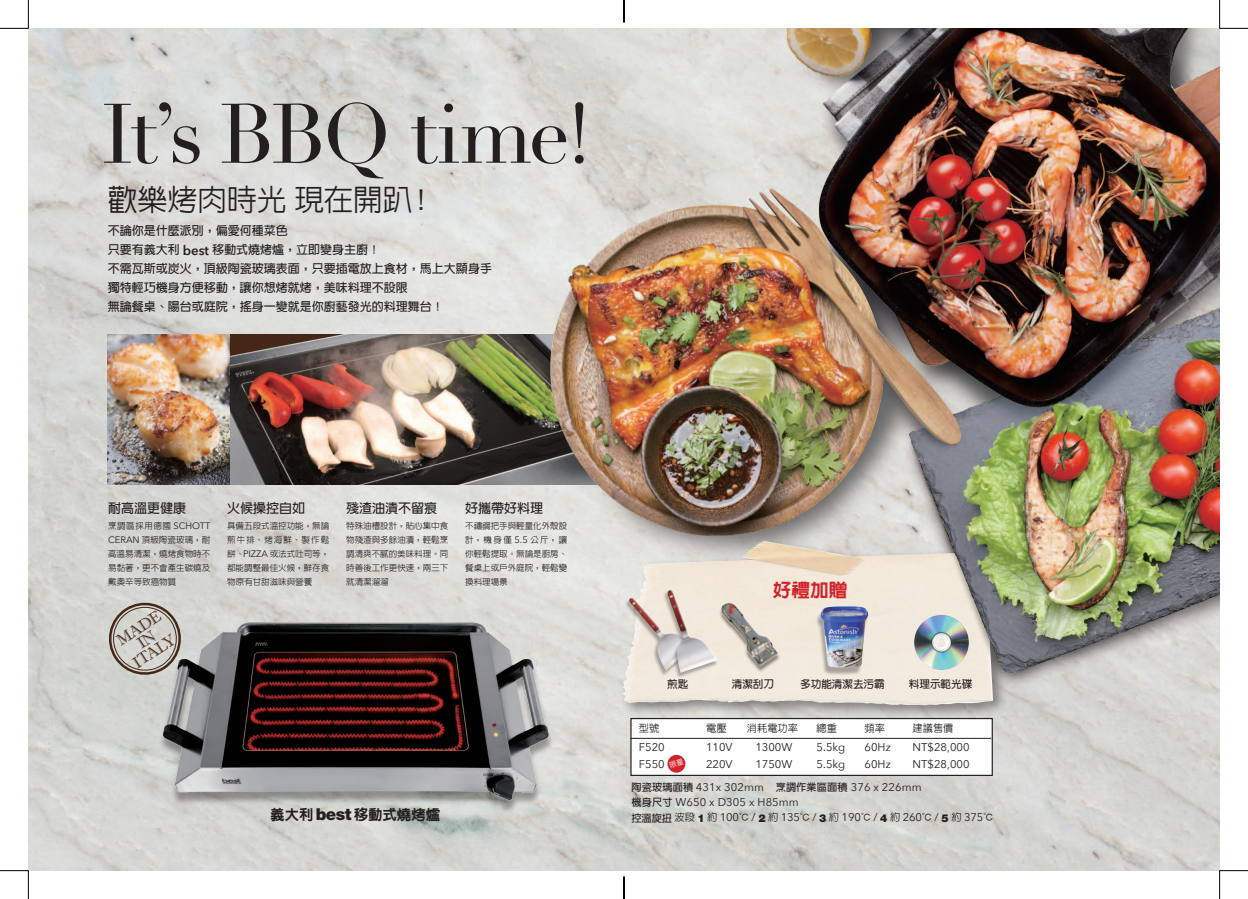
<style>
.page{position:relative;width:1248px;height:899px;background:#fff}
.page>*{position:absolute;margin:0;border:0;box-sizing:border-box;transform-origin:0 0}
.t1{font:82.8px "Didot";letter-spacing:-.045em;color:#231f20}
.t2{font:500 30px "New Gothic";letter-spacing:-.01em;color:#231f20}
.t3{font:800 18.6px "New Gothic";color:#d1232a}
.t4{font:16px/14px "Imprint MT Shadow";color:#442716;text-align:center}
.t5{font:800 14.4px "New Gothic";color:#231f20}
.t6{font:700 13px "New Gothic";color:#231f20}
.t7{font:700 12px/19px "New Gothic";color:#231f20}
.t8{font:11.2px/22.7px "Avenir Next";color:#231f20}
.t9{font:700 10.6px "New Gothic";color:#231f20}
.t10{font:500 10.2px "New Gothic";color:#231f20}
.t11{font:500 8.5px/14px "New Gothic";color:#231f20;text-align:justify}
.s1{font-family:"Avenir Next";font-weight:600;font-size:13.2px}
.s2{font-family:"Avenir Next";font-weight:400;font-size:9.4px}
.s3{font-family:"Helvetica Neue LT Pro";font-weight:900;font-size:16.5px}
.s4{font-family:"New Gothic";font-weight:700;font-size:10.2px}
.s5{font-family:"New Gothic";font-weight:500;font-size:10.2px}
.s6{font-family:"Helvetica Neue LT Pro";font-weight:900;font-size:10.8px}
</style>
<div class="page">
<img style="left:28px;top:28px;width:1191px;height:842px">
<img style="left:132px;top:540px;width:450px;height:300px">
<div style="left:619px;top:537px;width:388px;height:183px;background:#231f20;opacity:.47"></div>
<img style="left:629px;top:541px;width:135px;height:56px">
<div style="left:944px;top:524px;width:76px;height:140px;background:#665d59;opacity:.58"></div>
<svg style="left:948px;top:519px;width:66px;height:136px;background:#9ba28a"></svg>
<img style="left:230px;top:334px;width:382px;height:151px">
<div style="left:631px;top:718px;width:361px;height:57px;background:#fff"></div>
<div style="left:630px;top:718px;width:362px;height:58px;border:1px solid #231f20"></div>
<img style="left:108px;top:334px;width:122px;height:151px">
<div style="left:815px;top:609px;width:53px;height:66px;background:#231f20;opacity:.36"></div>
<img style="left:812px;top:596px;width:65px;height:77px">
<img style="left:698px;top:582px;width:104px;height:101px">
<hr style="left:630px;top:738px;width:361px;height:1px;background:#231f20">
<svg style="left:105px;top:599px;width:79px;height:79px;background:#c0beb8"></svg>
<img style="left:913px;top:614px;width:56px;height:56px">
<div style="left:667px;top:755px;width:18px;height:17px;background:#d1232a;border-radius:50%"></div>
<div style="left:624px;top:598px;width:70px;height:78px;background:#231f20;opacity:.38"></div>
<img style="left:628px;top:597px;width:34px;height:74px">
<div style="left:662px;top:590px;width:56px;height:89px;background:#231f20;opacity:.38"></div>
<img style="left:667px;top:590px;width:50px;height:83px">
<svg style="left:0;top:0;width:29px;height:29px"></svg>
<svg style="left:0;top:870px;width:29px;height:29px"></svg>
<svg style="left:1219px;top:0;width:28px;height:29px"></svg>
<svg style="left:1219px;top:870px;width:28px;height:29px"></svg>
<svg style="left:623px;top:0;width:1px;height:22px"></svg>
<svg style="left:623px;top:876px;width:1px;height:23px"></svg>
<h1 class="t1" style="left:101px;top:84px;width:492px">It’s BBQ time!</h1>
<h2 class="t2" style="left:108px;top:184px;width:330px">歡樂烤肉時光現在開趴！</h2>
<h3 class="t7" style="left:108px;top:221px;width:386px">不論你是什麼派別，偏愛何種菜色<br>只要有義大利 <span class="s1">best</span> 移動式燒烤爐，立即變身主廚！<br>不需瓦斯或炭火，頂級陶瓷玻璃表面，只要插電放上食材，馬上大顯身手獨特輕巧機身方便移動，讓你想烤就烤，美味料理不設限<br>無論餐桌、陽台或庭院，搖身一變就是你廚藝發光的料理舞台！</h3>
<h3 class="t6" style="left:108px;top:502px;width:80px">耐高溫更健康</h3>
<p class="t11" style="left:108px;top:519px;width:104px">烹調區採用德國 <span class="s2">SCHOTT CERAN</span> 頂級陶瓷玻璃，耐高溫易清潔，燒烤食物時不易黏著，更不會產生碳燒及戴奧辛等致癌物質</p>
<h3 class="t4" style="left:114px;top:635px;width:51px;rotate:-33deg">MADE<br>IN<br>ITALY</h3>
<h3 class="t6" style="left:227px;top:502px;width:79px">火候操控自如</h3>
<p class="t11" style="left:227px;top:519px;width:104px">具備五段式溫控功能，無論煎牛排、烤海鮮、製作鬆餅、<span class="s2">PIZZA</span> 或法式吐司等，都能調整最佳火候，鮮存食物原有甘甜滋味與營養</p>
<h3 class="t6" style="left:346px;top:502px;width:92px">殘渣油漬不留痕</h3>
<p class="t11" style="left:346px;top:519px;width:104px">特殊油槽設計，貼心集中食物殘渣與多餘油漬，輕鬆烹調清爽不膩的美味料理。同時善後工作更快速，兩三下就清潔溜溜</p>
<h3 class="t6" style="left:465px;top:502px;width:79px">好攜帶好料理</h3>
<p class="t11" style="left:465px;top:519px;width:104px">不鏽鋼把手與輕量化外殼設計，機身僅 <span class="s2">5.5</span> 公斤，讓你輕鬆提取。無論是廚房、餐桌上或戶外庭院，輕鬆變換料理場景</p>
<h3 class="t5" style="left:270px;top:806px;width:171px">義大利<span class="s3">best</span>移動式燒烤爐</h3>
<h3 class="t3" style="left:772px;top:580px;width:76px">好禮加贈</h3>
<p class="t9" style="left:667px;top:678px;width:23px">煎匙</p>
<p class="t9" style="left:731px;top:678px;width:44px">清潔刮刀</p>
<p class="t9" style="left:800px;top:678px;width:86px">多功能清潔去污霸</p>
<p class="t9" style="left:908px;top:678px;width:65px">料理示範光碟</p>
<p class="t10" style="left:639px;top:723px;width:22px">型號</p>
<p class="t10" style="left:706px;top:723px;width:22px">電壓</p>
<p class="t10" style="left:747px;top:723px;width:52px">消耗電功率</p>
<p class="t10" style="left:816px;top:723px;width:22px">總重</p>
<p class="t10" style="left:864px;top:723px;width:22px">頻率</p>
<p class="t10" style="left:912px;top:723px;width:42px">建議售價</p>
<h3 class="t8" style="left:639px;top:735px;width:27px">F520</h3>
<h3 class="t8" style="left:706px;top:735px;width:28px">110V</h3>
<h3 class="t8" style="left:755px;top:735px;width:38px">1300W</h3>
<h3 class="t8" style="left:816px;top:735px;width:30px">5.5kg</h3>
<h3 class="t8" style="left:864px;top:735px;width:28px">60Hz</h3>
<h3 class="t8" style="left:912px;top:735px;width:58px">NT$28,000</h3>
<h3 class="t8" style="left:639px;top:752px;width:27px">F550</h3>
<h3 class="t8" style="left:706px;top:752px;width:28px">220V</h3>
<h3 class="t8" style="left:755px;top:752px;width:38px">1750W</h3>
<h3 class="t8" style="left:816px;top:752px;width:30px">5.5kg</h3>
<h3 class="t8" style="left:864px;top:752px;width:28px">60Hz</h3>
<h3 class="t8" style="left:631px;top:752px;width:339px;text-indent:281px">NT$28,000<span class="s4">陶瓷玻璃面積</span> 431x 302mm <span class="s4">烹調作業區面積</span> 376 x 226mm</h3>
<h3 class="t8" style="left:631px;top:794px;width:363px;line-height:15.3px"><span class="s4">機身尺寸</span> W650 x D305 x H85mm<br><span class="s4">控溫旋扭</span><span class="s5">波段</span><span class="s6">1</span><span class="s5">約</span>100<span class="s5">℃</span>/<span class="s6">2</span><span class="s5">約</span>135<span class="s5">℃</span>/<span class="s6">3</span><span class="s5">約</span>190<span class="s5">℃</span>/<span class="s6">4</span><span class="s5">約</span>260<span class="s5">℃</span>/<span class="s6">5</span><span class="s5">約</span>375<span class="s5">℃</span></h3>
</div>
